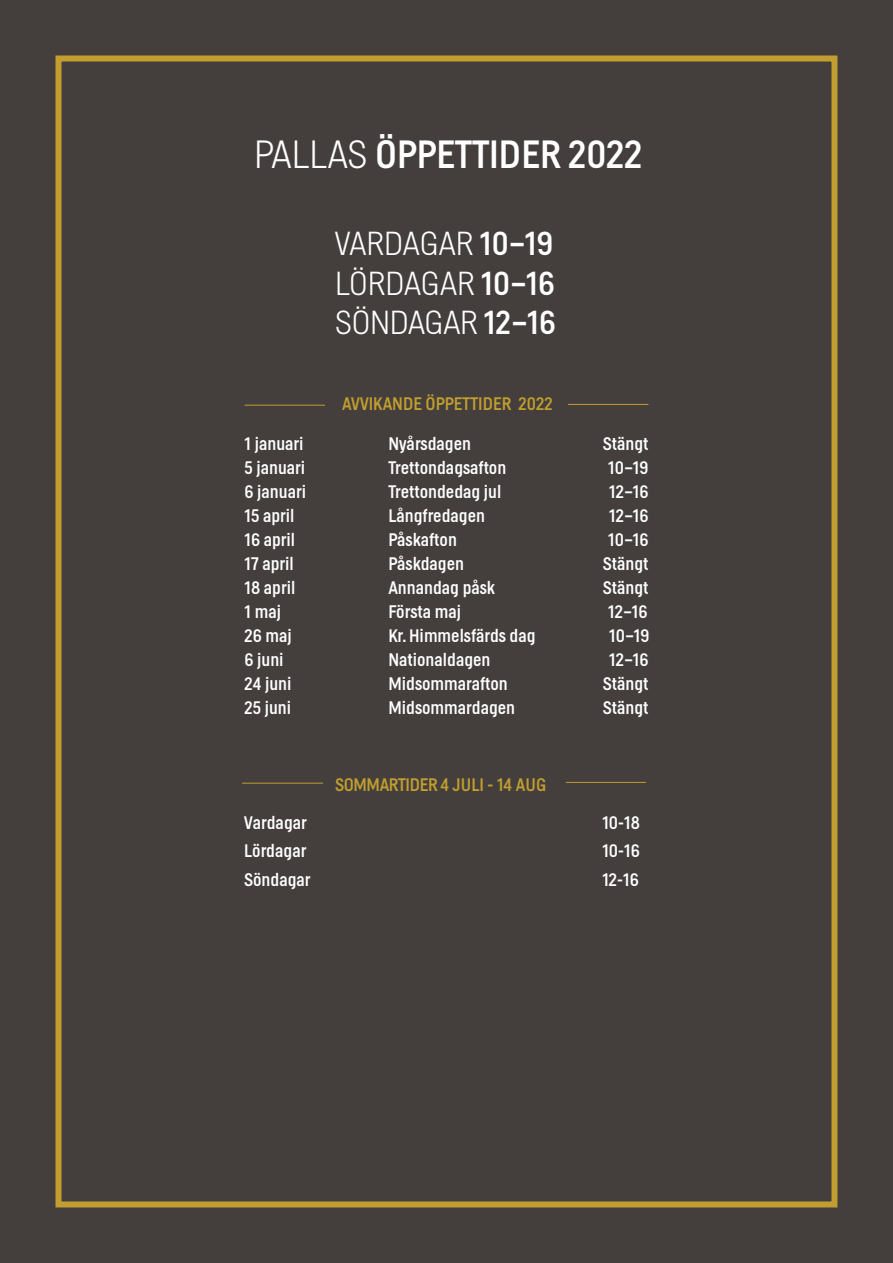
<style>
.page{position:relative;width:893px;height:1263px;background:#443f3d}
.page>*{position:absolute;margin:0;border:0;box-sizing:border-box;transform-origin:0 0}
.t1{font:39px "Helsinki";color:#fff}
.t2{font:100 33px/39.6px "Helsinki";letter-spacing:-.01em;color:#fff;text-align:justify}
.t3{font:18px/24px "Helsinki";color:#fff}
.t4{font:18px "Helsinki";color:#c19e2f}
.t5{font:18px "Helsinki";letter-spacing:-.02em;color:#c19e2f}
.s1{font-weight:100}
.s2{font-weight:400}
</style>
<div class="page">
<div style="left:56px;top:56px;width:781px;height:1151px;border:6px solid #c19e2f"></div>
<hr style="left:244px;top:405px;width:127px;height:1px;background:#c19e2f">
<hr style="left:522px;top:404px;width:126px;height:1px;background:#c19e2f">
<div style="left:325px;top:396px;width:243px;height:14px;background:#443f3d"></div>
<hr style="left:242px;top:783px;width:126px;height:1px;background:#c19e2f">
<hr style="left:519px;top:782px;width:127px;height:1px;background:#c19e2f">
<div style="left:323px;top:774px;width:242px;height:14px;background:#443f3d"></div>
<h1 class="t1" style="left:254px;top:132px;width:390px"><span class="s1">PALLAS</span> ÖPPETTIDER 2022</h1>
<h2 class="t2" style="left:335px;top:223px;width:222px">VARDAGAR <span class="s2">10–19<br></span>LÖRDAGAR <span class="s2">10–16<br></span>SÖNDAGAR <span class="s2">12–16</span></h2>
<p class="t4" style="left:342px;top:394px;width:212px">AVVIKANDE ÖPPETTIDER 2022</p>
<p class="t3" style="left:244px;top:431px;width:63px">1 januari<br>5 januari<br>6 januari<br>15 april<br>16 april<br>17 april<br>18 april<br>1 maj<br>26 maj<br>6 juni<br>24 juni<br>25 juni</p>
<p class="t3" style="left:388px;top:431px;width:149px">Nyårsdagen<br>Trettondagsafton<br>Trettondedag jul<br>Långfredagen<br>Påskafton<br>Påskdagen<br>Annandag påsk<br>Första maj<br>Kr. Himmelsfärds dag<br>Nationaldagen<br>Midsommarafton<br>Midsommardagen</p>
<p class="t5" style="left:335px;top:774px;width:213px">SOMMARTIDER 4 JULI - 14 AUG</p>
<p class="t3" style="left:603px;top:432px;width:48px;text-align:center">Stängt<br>10–19<br>12–16<br>12–16<br>10–16<br>Stängt<br>Stängt<br>12–16<br>10–19<br>12–16<br>Stängt<br>Stängt</p>
<p class="t3" style="left:244px;top:810px;width:64px">Vardagar</p>
<p class="t3" style="left:602px;top:810px;width:39px">10-18</p>
<p class="t3" style="left:244px;top:838px;width:64px">Lördagar</p>
<p class="t3" style="left:602px;top:838px;width:39px">10-16</p>
<p class="t3" style="left:244px;top:867px;width:68px">Söndagar</p>
<p class="t3" style="left:602px;top:867px;width:38px">12-16</p>
</div>
